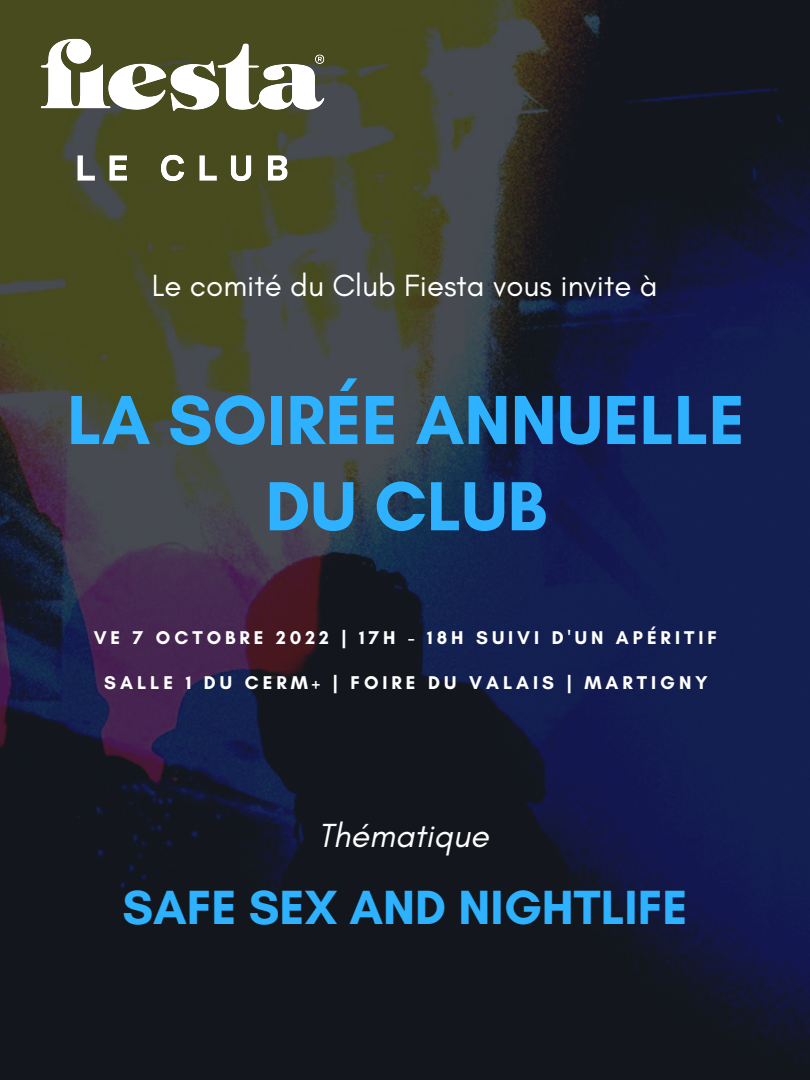
<style>
.page{position:relative;width:810px;height:1080px;background:#fff}
.page>*{position:absolute;margin:0;border:0;box-sizing:border-box;transform-origin:0 0}
.t1{font:700 70.75px/86.2px "Glacial Indifference";color:#2eb2ff;text-align:center}
.t2{font:700 48.88px "Glacial Indifference";color:#2eb2ff}
.t3{font:italic 33.94px "Glacial Indifference";color:#fff}
.t4{font:31.25px "Glacial Indifference";color:#fff}
.t5{font:700 18.88px "Glacial Indifference";letter-spacing:.21em;color:#fff}
</style>
<div class="page">
<img style="left:0;top:0;width:809px;height:1080px">
<img style="left:35px;top:34px;width:295px;height:152px">
<h3 class="t4" style="left:152px;top:267px;width:507px">Le comité du Club Fiesta vous invite à</h3>
<h1 class="t1" style="left:67px;top:376px;width:679px">LA SOIRÉE ANNUELLE<br>DU CLUB</h1>
<p class="t5" style="left:94px;top:626px;width:625px">VE 7 OCTOBRE 2022 | 17H - 18H SUIVI D'UN APÉRITIF</p>
<p class="t5" style="left:104px;top:671px;width:605px">SALLE 1 DU CERM+ | FOIRE DU VALAIS | MARTIGNY</p>
<h3 class="t3" style="left:318px;top:815px;width:172px">Thématique</h3>
<h2 class="t2" style="left:122px;top:878px;width:567px">SAFE SEX AND NIGHTLIFE</h2>
</div>
